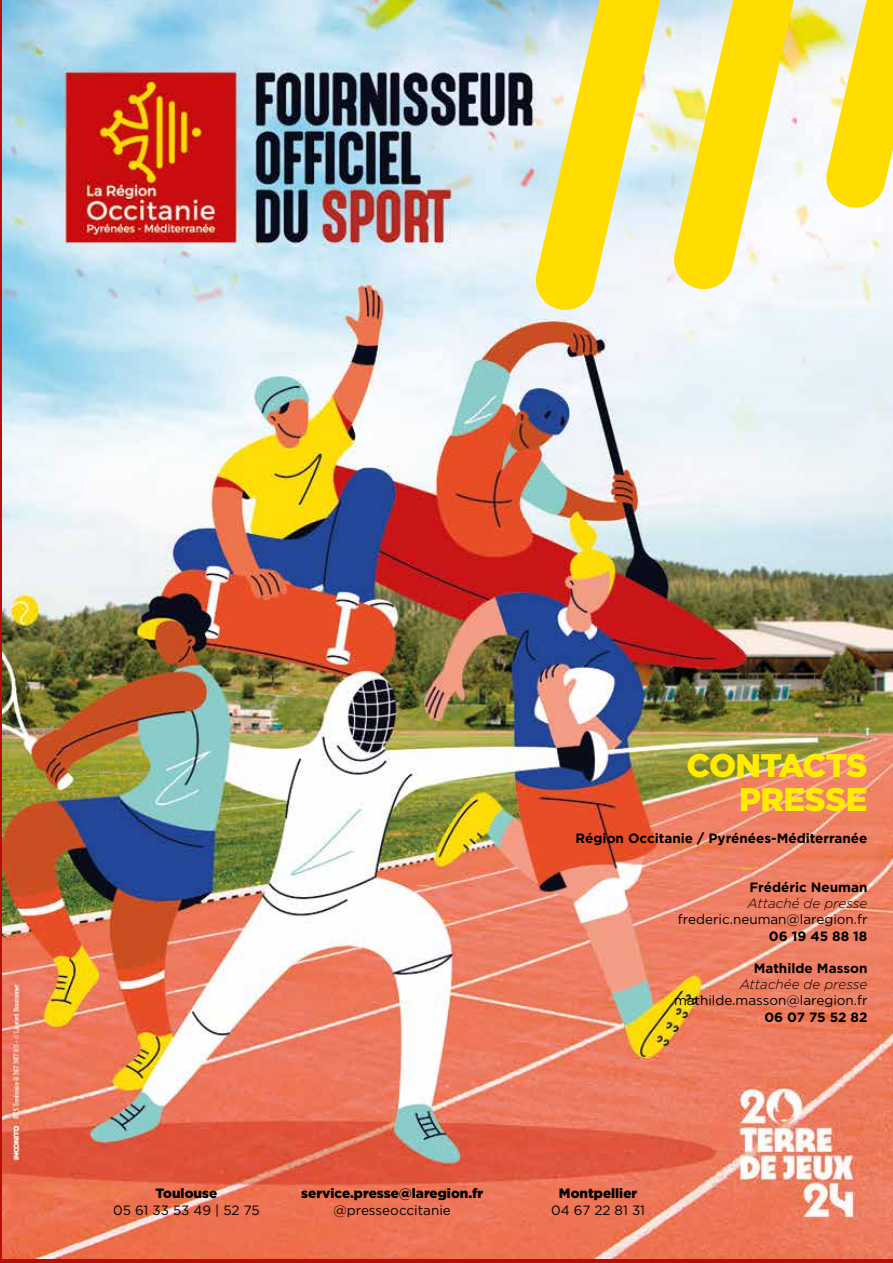
<style>
.page{position:relative;width:893px;height:1263px;background:#fff}
.page>*{position:absolute;margin:0;border:0;box-sizing:border-box;transform-origin:0 0}
.t1{font:900 32.7px/34.2px "Gotham";letter-spacing:-.02em;color:#ffed00;text-align:right}
.t2{font:13.5px "Gotham";color:#000}
.t3{font:700 13.5px "Gotham";color:#000}
.t4{font:900 13.5px "Gotham";color:#000}
.t5{font:italic 300 13.5px "Gotham";color:#000}
</style>
<div class="page">
<img style="left:2px;top:0;width:891px;height:1259px">
<svg style="left:533px;top:0;width:223px;height:313px"></svg>
<svg style="left:671px;top:0;width:200px;height:292px"></svg>
<svg style="left:823px;top:0;width:70px;height:210px"></svg>
<p class="t4" style="left:156px;top:1184px;width:63px">Toulouse</p>
<p class="t2" style="left:113px;top:1201px;width:148px">05 61 33 53 49 | 52 75</p>
<p class="t4" style="left:301px;top:1184px;width:183px">service.presse@laregion.fr</p>
<p class="t2" style="left:334px;top:1201px;width:119px">@presseoccitanie</p>
<h1 class="t1" style="left:686px;top:748px;width:182px">CONTACTS<br>PRESSE</h1>
<p class="t3" style="left:576px;top:830px;width:293px">Région Occitanie / Pyrénées-Méditerranée</p>
<p class="t3" style="left:749px;top:878px;width:120px">Frédéric Neuman</p>
<p class="t5" style="left:748px;top:895px;width:121px">Attaché de presse</p>
<p class="t2" style="left:678px;top:911px;width:191px">frederic.neuman@laregion.fr</p>
<p class="t3" style="left:769px;top:927px;width:100px">06 19 45 88 18</p>
<p class="t3" style="left:754px;top:959px;width:115px">Mathilde Masson</p>
<p class="t5" style="left:740px;top:976px;width:129px">Attachée de presse</p>
<p class="t2" style="left:674px;top:992px;width:195px">mathilde.masson@laregion.fr</p>
<p class="t3" style="left:764px;top:1008px;width:105px">06 07 75 52 82</p>
<p class="t4" style="left:559px;top:1184px;width:80px">Montpellier</p>
<p class="t2" style="left:551px;top:1201px;width:96px">04 67 22 81 31</p>
</div>
